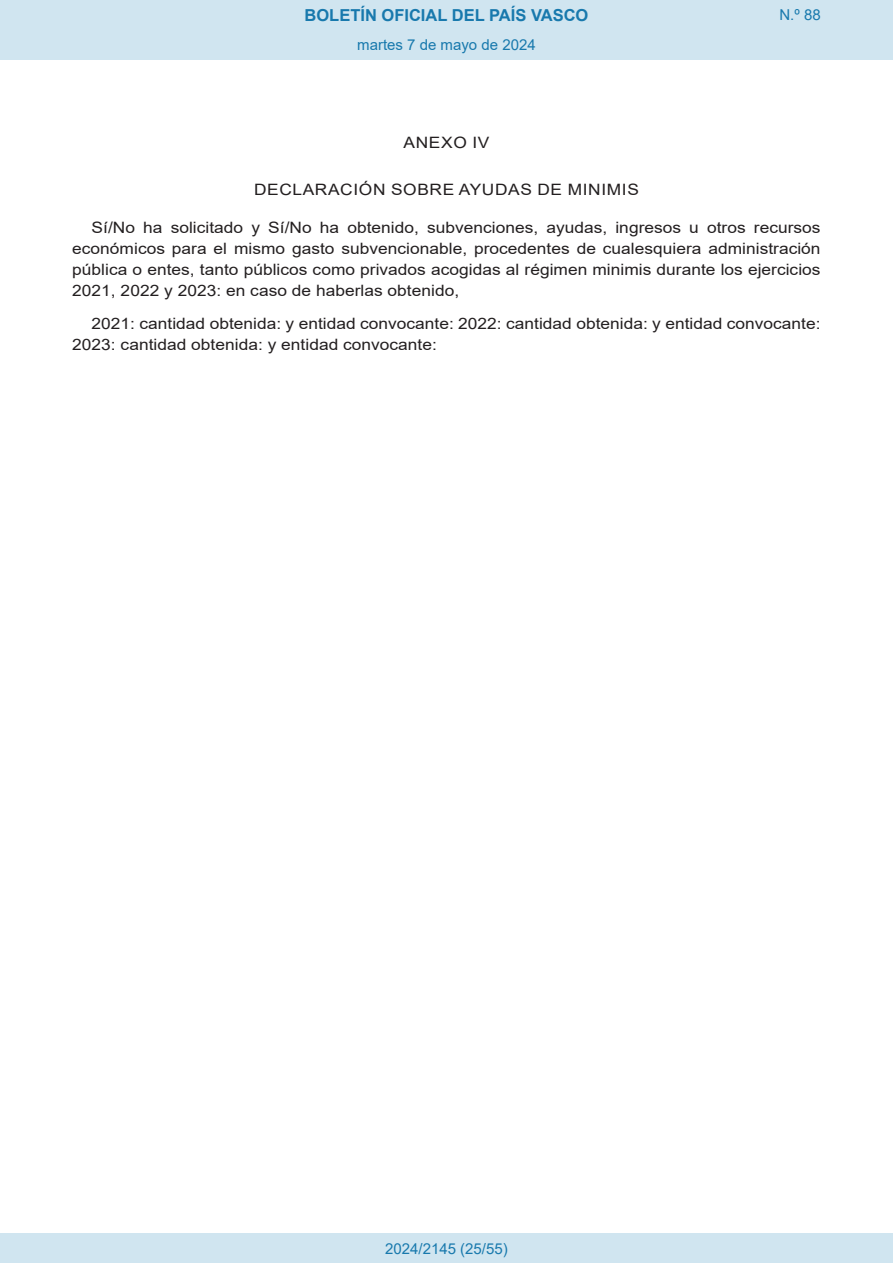
<style>
.page{position:relative;width:893px;height:1263px;background:#fff}
.page>*{position:absolute;margin:0;border:0;box-sizing:border-box;transform-origin:0 0}
.t1{font:700 16.5px "Arial";color:#1879ad}
.BOPVDetalle{font:15.6px/21px "Arial";color:#231f20;text-align:justify;scale:1.11 1}
.BOPVClave{font:15.6px "Arial";letter-spacing:.035em;color:#231f20;scale:1.11 1}
.Paginacion_Centro{font:15px "Arial";color:#1879ad}
</style>
<div class="page">
<div style="left:0;top:0;width:893px;height:60px;background:#d0e5f0"></div>
<div style="left:0;top:1233px;width:893px;height:30px;background:#d0e5f0"></div>
<p class="t1" style="left:305px;top:3px;width:285px">BOLETÍN OFICIAL DEL PAÍS VASCO</p>
<p class="Paginacion_Centro" style="left:357px;top:35px;width:180px">martes 7 de mayo de 2024</p>
<p class="Paginacion_Centro" style="left:779px;top:5px;width:43px">N.º 88</p>
<p class="BOPVClave" style="left:404px;top:132px;width:79px">ANEXO IV</p>
<p class="BOPVClave" style="left:254px;top:178px;width:348px">DECLARACIÓN SOBRE AYUDAS DE MINIMIS</p>
<p class="BOPVDetalle" style="left:72px;top:217px;width:676px;text-indent:19px">Sí/No ha solicitado y Sí/No ha obtenido, subvenciones, ayudas, ingresos u otros recursos económicos para el mismo gasto subvencionable, procedentes de cualesquiera administración pública o entes, tanto públicos como privados acogidas al régimen minimis durante los ejercicios 2021, 2022 y 2023: en caso de haberlas obtenido,</p>
<p class="BOPVDetalle" style="left:72px;top:313px;width:676px;text-indent:19px">2021: cantidad obtenida: y entidad convocante: 2022: cantidad obtenida: y entidad convocante:<br>2023: cantidad obtenida: y entidad convocante:</p>
<p class="Paginacion_Centro" style="left:385px;top:1238px;width:124px">2024/2145 (25/55)</p>
</div>
